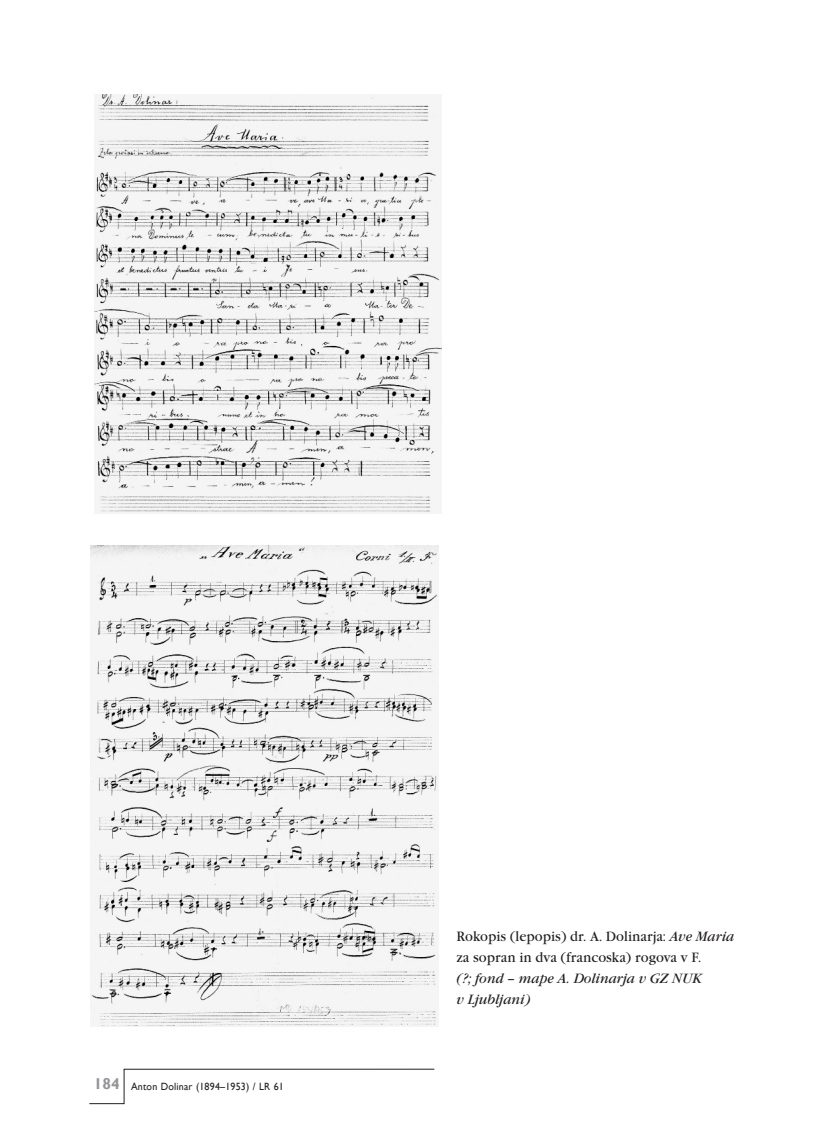
<style>
.page{position:relative;width:819px;height:1141px;background:#fff}
.page>*{position:absolute;margin:0;border:0;box-sizing:border-box;transform-origin:0 0}
.Slika_pride_cyan{font:14px/21px "Garamond Itc TEE";color:#231f20;scale:.95 1}
.Slika_pride_cyan-2{font:italic 14px "Garamond Itc TEE";color:#231f20;scale:.95 1}
.t1{font:10.5px "Gill Sans";letter-spacing:.02em;color:#231f20;scale:.95 1}
.s1{font-weight:700;font-size:15.75px;color:#939598}
.s2{font-style:italic}
</style>
<div class="page">
<svg style="left:89px;top:1069px;width:345px;height:35px"></svg>
<img style="left:94px;top:94px;width:347px;height:419px">
<img style="left:91px;top:546px;width:347px;height:481px">
<p class="t1" style="left:94px;top:1080px;width:201px"><span class="s1">184</span> Anton Dolinar (1894–1953) / LR 61</p>
<p class="Slika_pride_cyan" style="left:456px;top:926px;width:294px">Rokopis (lepopis) dr. A. Dolinarja: <span class="s2">Ave Maria </span>za sopran in dva (francoska) rogova v F.</p>
<p class="Slika_pride_cyan-2" style="left:456px;top:970px;width:260px">(?; fond – mape A. Dolinarja v GZ NUK</p>
<p class="Slika_pride_cyan-2" style="left:456px;top:991px;width:79px">v Ljubljani)</p>
</div>
